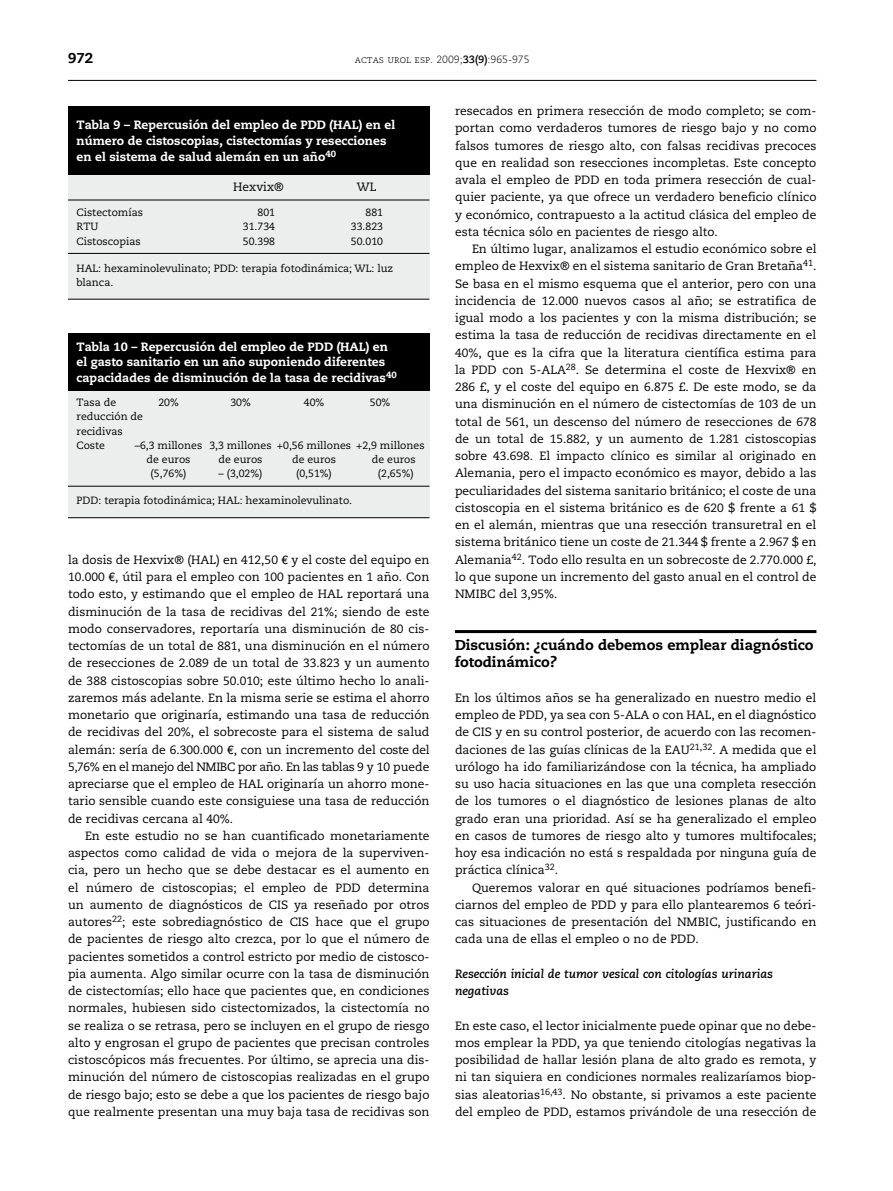
<style>
.page{position:relative;width:893px;height:1191px;background:#fff}
.page>*{position:absolute;margin:0;border:0;box-sizing:border-box;transform-origin:0 0}
.t1{font:800 14.25px/17.2px "Caecilia LT Std";color:#000}
.t2{font:12px/17.2px "Caecilia LT Std";color:#000;text-align:justify}
.t3{font:800 12px/15.8px "Caecilia LT Std";color:#fff}
.t4{font:italic 700 12px/17.2px "Caecilia LT Std";color:#000}
.t5{font:10.5px/14.2px "Caecilia LT Std";color:#000}
.t6{font:300 10.5px "Caecilia LT Std";color:#000}
.s1{font-weight:700}
.s2{font-family:"Helvetica LT Std"}
</style>
<div class="page">
<hr style="left:68px;top:80px;width:748px;height:1px;background:#000">
<hr style="left:455px;top:630px;width:361px;height:3px;background:#000">
<div style="left:68px;top:132px;width:361px;height:167px;background:#eceded"></div>
<hr style="left:68px;top:200px;width:361px;height:1px;background:#000">
<hr style="left:68px;top:253px;width:361px;height:1px;background:#000">
<hr style="left:68px;top:299px;width:361px;height:1px;background:#000">
<div style="left:68px;top:106px;width:361px;height:68px;background:#000"></div>
<div style="left:68px;top:363px;width:361px;height:154px;background:#eceded"></div>
<hr style="left:68px;top:486px;width:361px;height:1px;background:#000">
<hr style="left:68px;top:517px;width:361px;height:1px;background:#000">
<div style="left:68px;top:333px;width:361px;height:57px;background:#000"></div>
<p class="t1" style="left:68px;top:49px;width:27px">972</p>
<p class="t6" style="left:355px;top:53px;width:176px">actas urol esp. 2009;<span class="s1">33(9)</span>:965-975</p>
<p class="t3" style="left:77px;top:117px;width:320px">Tabla 9 – Repercusión del empleo de PDD (HAL) en el número de cistoscopias, cistectomías y resecciones en el sistema de salud alemán en un año<sup>40</sup></p>
<p class="t2" style="left:233px;top:178px;width:52px">Hexvix®</p>
<p class="t2" style="left:357px;top:178px;width:21px">WL</p>
<p class="t5" style="left:77px;top:205px;width:68px">Cistectomías</p>
<p class="t5" style="left:258px;top:205px;width:19px">801</p>
<p class="t5" style="left:366px;top:205px;width:19px">881</p>
<p class="t5" style="left:77px;top:220px;width:23px">RTU</p>
<p class="t5" style="left:243px;top:220px;width:34px">31.734</p>
<p class="t5" style="left:351px;top:220px;width:34px">33.823</p>
<p class="t5" style="left:77px;top:234px;width:66px">Cistoscopias</p>
<p class="t5" style="left:243px;top:234px;width:34px">50.398</p>
<p class="t5" style="left:351px;top:234px;width:34px">50.010</p>
<p class="t5" style="left:77px;top:261px;width:318px">HAL: hexaminolevulinato; PDD: terapia fotodinámica; WL: luz blanca.</p>
<p class="t3" style="left:77px;top:338px;width:322px">Tabla 10 – Repercusión del empleo de PDD (HAL) en el gasto sanitario en un año suponiendo diferentes capacidades de disminución de la tasa de recidivas<sup>40</sup></p>
<p class="t5" style="left:77px;top:395px;width:41px">Tasa de</p>
<p class="t5" style="left:158px;top:395px;width:22px">20%</p>
<p class="t5" style="left:230px;top:395px;width:22px">30%</p>
<p class="t5" style="left:304px;top:395px;width:22px">40%</p>
<p class="t5" style="left:370px;top:395px;width:22px">50%</p>
<p class="t5" style="left:77px;top:410px;width:68px">reducción de recidivas<br>Coste</p>
<p class="t5" style="left:147px;top:438px;width:280px;text-indent:-12px">–6,3 millones 3,3 millones +0,56 millones +2,9 millones de euros</p>
<p class="t5" style="left:219px;top:452px;width:45px">de euros</p>
<p class="t5" style="left:292px;top:452px;width:45px">de euros</p>
<p class="t5" style="left:372px;top:452px;width:45px">de euros</p>
<p class="t5" style="left:151px;top:467px;width:37px">(5,76%)</p>
<p class="t5" style="left:219px;top:467px;width:45px">– (3,02%)</p>
<p class="t5" style="left:296px;top:467px;width:37px">(0,51%)</p>
<p class="t5" style="left:378px;top:467px;width:37px">(2,65%)</p>
<p class="t5" style="left:77px;top:494px;width:277px">PDD: terapia fotodinámica; HAL: hexaminolevulinato.</p>
<p class="t2" style="left:68px;top:551px;width:363px">la dosis de Hexvix® (HAL) en 412,50 <span class="s2">€</span> y el coste del equipo en 10.000 <span class="s2">€</span>, útil para el empleo con 100 pacientes en 1 año. Con todo esto, y estimando que el empleo de HAL reportará una disminución de la tasa de recidivas del 21%; siendo de este modo conservadores, reportaría una disminución de 80 cis&shy;tectomías de un total de 881, una disminución en el número de resecciones de 2.089 de un total de 33.823 y un aumento de 388 cistoscopias sobre 50.010; este último hecho lo anali&shy;zaremos más adelante. En la misma serie se estima el ahorro monetario que originaría, estimando una tasa de reducción de recidivas del 20%, el sobrecoste para el sistema de salud alemán: sería de 6.300.000 <span class="s2">€</span>, con un incremento del coste del 5,76% en el manejo del NMIBC por año. En las tablas 9 y 10 puede apreciarse que el empleo de HAL originaría un ahorro mone&shy;tario sensible cuando este consiguiese una tasa de reducción de recidivas cercana al 40%.</p>
<p class="t2" style="left:68px;top:827px;width:363px;text-indent:17px">En este estudio no se han cuantificado monetariamente aspectos como calidad de vida o mejora de la superviven&shy;cia, pero un hecho que se debe destacar es el aumento en el número de cistoscopias; el empleo de PDD determina un aumento de diagnósticos de CIS ya reseñado por otros autores<sup>22</sup>; este sobrediagnóstico de CIS hace que el grupo de pacientes de riesgo alto crezca, por lo que el número de pacientes sometidos a control estricto por medio de cistosco&shy;pia aumenta. Algo similar ocurre con la tasa de disminución de cistectomías; ello hace que pacientes que, en condiciones normales, hubiesen sido cistectomizados, la cistectomía no se realiza o se retrasa, pero se incluyen en el grupo de riesgo alto y engrosan el grupo de pacientes que precisan controles cistoscópicos más frecuentes. Por último, se aprecia una dis&shy;minución del número de cistoscopias realizadas en el grupo de riesgo bajo; esto se debe a que los pacientes de riesgo bajo que realmente presentan una muy baja tasa de recidivas son</p>
<p class="t2" style="left:455px;top:103px;width:363px">resecados en primera resección de modo completo; se com&shy;portan como verdaderos tumores de riesgo bajo y no como falsos tumores de riesgo alto, con falsas recidivas precoces que en realidad son resecciones incompletas. Este concepto avala el empleo de PDD en toda primera resección de cual&shy;quier paciente, ya que ofrece un verdadero beneficio clínico y económico, contrapuesto a la actitud clásica del empleo de esta técnica sólo en pacientes de riesgo alto.</p>
<p class="t2" style="left:455px;top:240px;width:363px;text-indent:17px">En último lugar, analizamos el estudio económico sobre el empleo de Hexvix® en el sistema sanitario de Gran Bretaña<sup>41</sup>.<br>Se basa en el mismo esquema que el anterior, pero con una incidencia de 12.000 nuevos casos al año; se estratifica de igual modo a los pacientes y con la misma distribución; se estima la tasa de reducción de recidivas directamente en el 40%, que es la cifra que la literatura científica estima para la PDD con 5-ALA<sup>28</sup>. Se determina el coste de Hexvix® en 286 £, y el coste del equipo en 6.875 £. De este modo, se da una disminución en el número de cistectomías de 103 de un total de 561, un descenso del número de resecciones de 678 de un total de 15.882, y un aumento de 1.281 cistoscopias sobre 43.698. El impacto clínico es similar al originado en Alemania, pero el impacto económico es mayor, debido a las peculiaridades del sistema sanitario británico; el coste de una cistoscopia en el sistema británico es de 620 $ frente a 61 $ en el alemán, mientras que una resección transuretral en el sistema británico tiene un coste de 21.344 $ frente a 2.967 $ en Alemania<sup>42</sup>. Todo ello resulta en un sobrecoste de 2.770.000 £, lo que supone un incremento del gasto anual en el control de NMIBC del 3,95%.</p>
<p class="t1" style="left:455px;top:636px;width:360px">Discusión: ¿cuándo debemos emplear diagnóstico fotodinámico?</p>
<p class="t2" style="left:455px;top:689px;width:363px">En los últimos años se ha generalizado en nuestro medio el empleo de PDD, ya sea con 5-ALA o con HAL, en el diagnóstico de CIS y en su control posterior, de acuerdo con las recomen&shy;daciones de las guías clínicas de la EAU<sup>21,32</sup>. A medida que el urólogo ha ido familiarizándose con la técnica, ha ampliado su uso hacia situaciones en las que una completa resección de los tumores o el diagnóstico de lesiones planas de alto grado eran una prioridad. Así se ha generalizado el empleo en casos de tumores de riesgo alto y tumores multifocales; hoy esa indicación no está s respaldada por ninguna guía de práctica clínica<sup>32</sup>.</p>
<p class="t2" style="left:455px;top:879px;width:363px;text-indent:17px">Queremos valorar en qué situaciones podríamos benefi&shy;ciarnos del empleo de PDD y para ello plantearemos 6 teóri&shy;cas situaciones de presentación del NMBIC, justificando en cada una de ellas el empleo o no de PDD.</p>
<p class="t4" style="left:455px;top:965px;width:319px">Resección inicial de tumor vesical con citologías urinarias negativas</p>
<p class="t2" style="left:455px;top:1017px;width:363px">En este caso, el lector inicialmente puede opinar que no debe&shy;mos emplear la PDD, ya que teniendo citologías negativas la posibilidad de hallar lesión plana de alto grado es remota, y ni tan siquiera en condiciones normales realizaríamos biop&shy;sias aleatorias<sup>16,43</sup>. No obstante, si privamos a este paciente del empleo de PDD, estamos privándole de una resección de</p>
</div>
